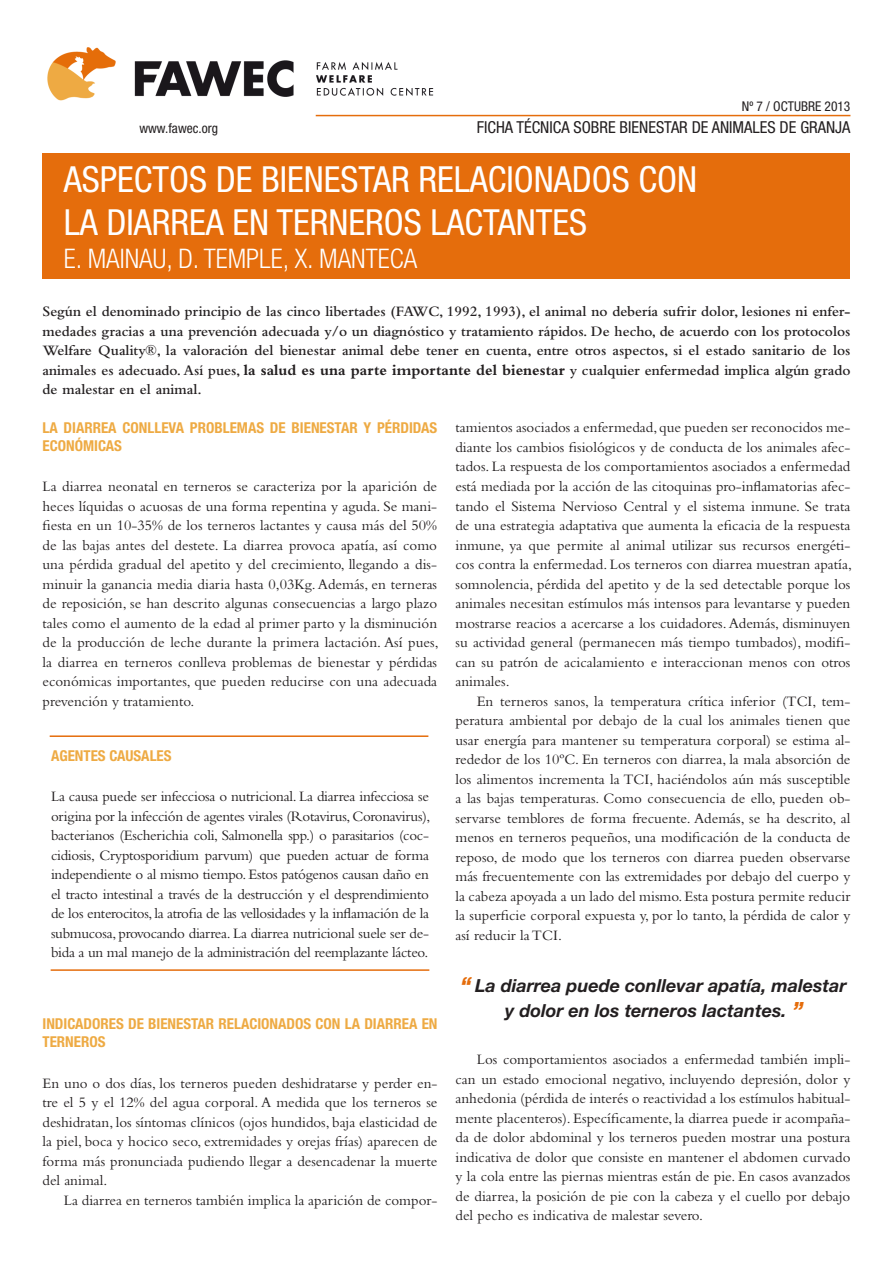
<style>
.page{position:relative;width:893px;height:1263px;background:#fff}
.page>*{position:absolute;margin:0;border:0;box-sizing:border-box;transform-origin:0 0}
.t1{font:condensed 36px/43.2px "Helvetica Neue LT";color:#fff}
.t2{font:300 condensed 27px "Helvetica Neue LT";color:#fff}
.t3{font:italic 700 18px/25.2px "Helvetica Neue LT";color:#231f20;text-align:center}
.t4{font:condensed 16.5px "Helvetica Neue LT";color:#231f20}
.t5{font:15px/19.5px "Bembo";color:#231f20;text-align:justify}
.t6{font:600 15px/19.5px "Bembo";color:#231f20;text-align:justify}
.t7{font:700 condensed 15px/18px "Helvetica Neue LT";color:#eeaa43}
.t8{font:condensed 13.5px "Helvetica Neue LT";color:#231f20}
.s1{font-weight:700;font-size:15.75px}
.s2{font-weight:900;font-stretch:condensed;font-size:21px;color:#e56d0c}
</style>
<div class="page">
<div style="left:43px;top:153px;width:807px;height:126px;background:#e56d0c"></div>
<img style="left:47px;top:47px;width:387px;height:54px">
<hr style="left:316px;top:115px;width:534px;height:1px;background:#e56d0c">
<hr style="left:50px;top:735px;width:378px;height:2px;background:#e56d0c">
<hr style="left:51px;top:969px;width:378px;height:2px;background:#e56d0c">
<p class="t8" style="left:742px;top:98px;width:110px">Nº 7 / OCTUBRE 2013</p>
<p class="t8" style="left:139px;top:120px;width:80px">www.fawec.org</p>
<p class="t4" style="left:477px;top:118px;width:375px">FICHA TÉCNICA SOBRE BIENESTAR DE ANIMALES DE GRANJA</p>
<h1 class="t1" style="left:64px;top:158px;width:635px">ASPECTOS DE BIENESTAR RELACIONADOS CON<br>LA DIARREA EN TERNEROS LACTANTES</h1>
<h2 class="t2" style="left:64px;top:243px;width:270px">E. MAINAU, D. TEMPLE, X. MANTE</h2>
<h2 class="t2" style="left:390px;top:243px;width:29px">CA</h2>
<p class="t6" style="left:43px;top:302px;width:809px">Según el denominado principio de las cinco libertades (FAWC, 1992, 1993), el animal no debería sufrir dolor, lesiones ni enfer&shy;medades gracias a una prevención adecuada y/o un diagnóstico y tratamiento rápidos. De hecho, de acuerdo con los protocolos Welfare Quality®, la valoración del bienestar animal debe tener en cuenta, entre otros aspectos, si el estado sanitario de los animales es adecuado. Así pues, <span class="s1">la salud es una parte importante del bienestar</span> y cualquier enfermedad implica algún grado de malestar en el animal.</p>
<p class="t7" style="left:43px;top:418px;width:396px">LA DIARREA CONLLEVA PROBLEMAS DE BIENESTAR Y PÉRDIDAS<br>ECONÓMICAS</p>
<p class="t5" style="left:43px;top:477px;width:398px">La diarrea neonatal en terneros se caracteriza por la aparición de heces líquidas o acuosas de una forma repentina y aguda. Se mani&shy;fiesta en un 10-35% de los terneros lactantes y causa más del 50% de las bajas antes del destete. La diarrea provoca apatía, así como una pérdida gradual del apetito y del crecimiento, llegando a dis&shy;minuir la ganancia media diaria hasta 0,03Kg. Además, en terneras de reposición, se han descrito algunas consecuencias a largo plazo tales como el aumento de la edad al primer parto y la disminución de la producción de leche durante la primera lactación. Así pues, la diarrea en terneros conlleva problemas de bienestar y pérdidas económicas importantes, que pueden reducirse con una adecuada prevención y tratamiento.</p>
<p class="t7" style="left:51px;top:746px;width:122px">AGENTES CAUSALES</p>
<p class="t5" style="left:51px;top:787px;width:381px">La causa puede ser infecciosa o nutricional. La diarrea infecciosa se origina por la infección de agentes virales (Rotavirus, Coronavirus), bacterianos (Escherichia coli, Salmonella spp.) o parasitarios (coc&shy;cidiosis, Cryptosporidium parvum) que pueden actuar de forma independiente o al mismo tiempo. Estos patógenos causan daño en el tracto intestinal a través de la destrucción y el desprendimiento de los enterocitos, la atrofia de las vellosidades y la inflamación de la submucosa, provocando diarrea. La diarrea nutricional suele ser de&shy;bida a un mal manejo de la administración del reemplazante lácteo.</p>
<p class="t7" style="left:43px;top:1014px;width:396px">INDICADORES DE BIENESTAR RELACIONADOS CON LA DIARREA EN<br>TERNEROS</p>
<p class="t5" style="left:43px;top:1073px;width:396px">En uno o dos días, los terneros pueden deshidratarse y perder en&shy;tre el 5 y el 12% del agua corporal. A medida que los terneros se deshidratan, los síntomas clínicos (ojos hundidos, baja elasticidad de la piel, boca y hocico seco, extremidades y orejas frías) aparecen de forma más pronunciada pudiendo llegar a desencadenar la muerte del animal.</p>
<p class="t5" style="left:64px;top:1190px;width:375px">La diarrea en terneros también implica la aparición de compor-</p>
<p class="t5" style="left:455px;top:418px;width:398px">tamientos asociados a enfermedad, que pueden ser reconocidos me&shy;diante los cambios fisiológicos y de conducta de los animales afec&shy;tados. La respuesta de los comportamientos asociados a enfermedad está mediada por la acción de las citoquinas pro-inflamatorias afec&shy;tando el Sistema Nervioso Central y el sistema inmune. Se trata de una estrategia adaptativa que aumenta la eficacia de la respuesta inmune, ya que permite al animal utilizar sus recursos energéti&shy;cos contra la enfermedad. Los terneros con diarrea muestran apatía, somnolencia, pérdida del apetito y de la sed detectable porque los animales necesitan estímulos más intensos para levantarse y pueden mostrarse reacios a acercarse a los cuidadores. Además, disminuyen su actividad general (permanecen más tiempo tumbados), modifi&shy;can su patrón de acicalamiento e interaccionan menos con otros animales.</p>
<p class="t5" style="left:455px;top:691px;width:396px;text-indent:21px">En terneros sanos, la temperatura crítica inferior (TCI, tem&shy;peratura ambiental por debajo de la cual los animales tienen que usar energía para mantener su temperatura corporal) se estima al&shy;rededor de los 10ºC. En terneros con diarrea, la mala absorción de los alimentos incrementa la TCI, haciéndolos aún más susceptible a las bajas temperaturas. Como consecuencia de ello, pueden ob&shy;servarse temblores de forma frecuente. Además, se ha descrito, al menos en terneros pequeños, una modificación de la conducta de reposo, de modo que los terneros con diarrea pueden observarse más frecuentemente con las extremidades por debajo del cuerpo y la cabeza apoyada a un lado del mismo. Esta postura permite reducir la superficie corporal expuesta y, por lo tanto, la pérdida de calor y así reducir la TCI.</p>
<p class="t3" style="left:459px;top:973px;width:388px"><span class="s2">“</span> La diarrea puede conllevar apatía, malestar y dolor en los terneros lactantes. <span class="s2">”</span></p>
<p class="t5" style="left:455px;top:1049px;width:396px;text-indent:21px">Los comportamientos asociados a enfermedad también impli&shy;can un estado emocional negativo, incluyendo depresión, dolor y anhedonia (pérdida de interés o reactividad a los estímulos habitual&shy;mente placenteros). Específicamente, la diarrea puede ir acompaña&shy;da de dolor abdominal y los terneros pueden mostrar una postura indicativa de dolor que consiste en mantener el abdomen curvado y la cola entre las piernas mientras están de pie. En casos avanzados de diarrea, la posición de pie con la cabeza y el cuello por debajo del pecho es indicativa de malestar severo.</p>
</div>
